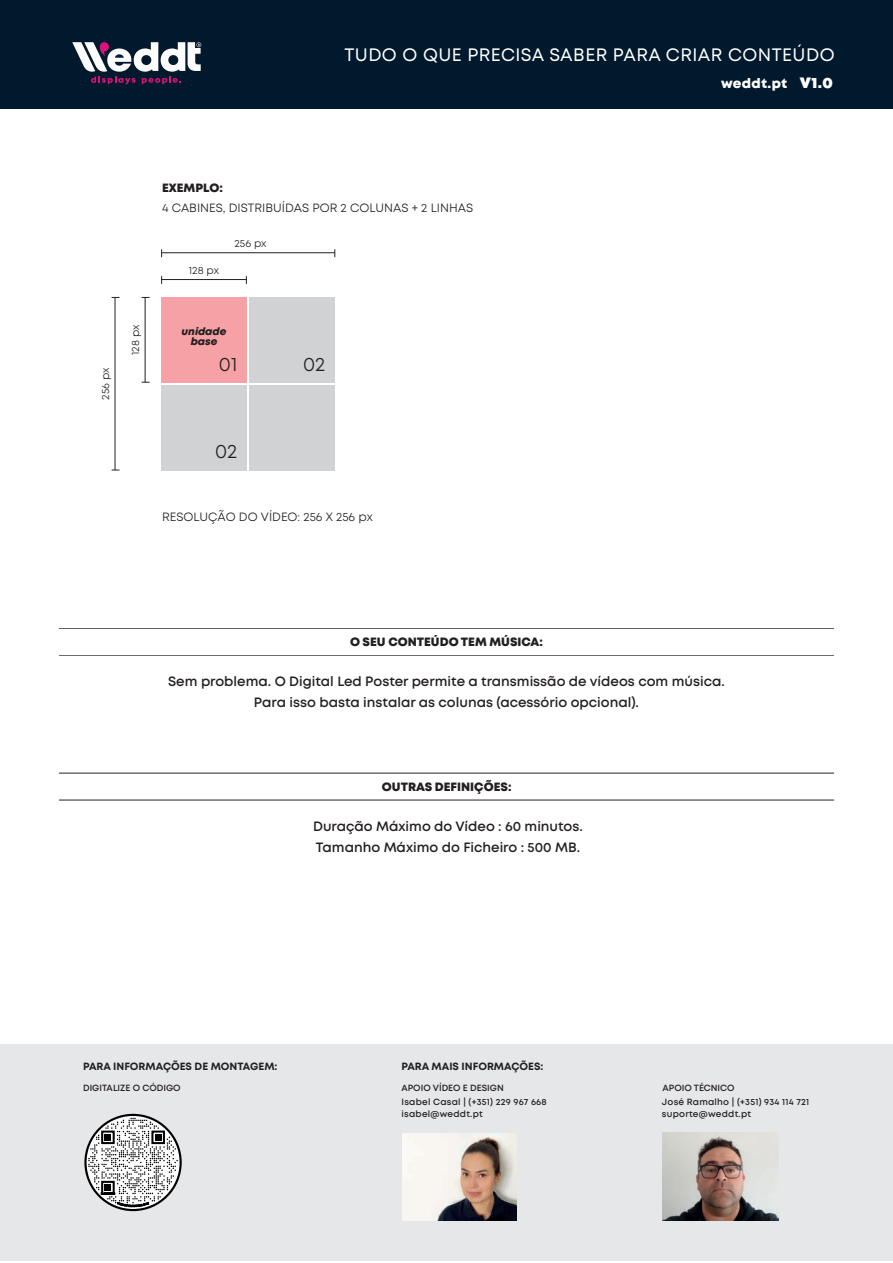
<style>
.page{position:relative;width:893px;height:1263px;background:#fff}
.page>*{position:absolute;margin:0;border:0;box-sizing:border-box;transform-origin:0 0}
.t1{font:19.5px "Mont";color:#231f20}
.t2{font:18px "Mont";letter-spacing:.025em;color:#fff}
.t3{font:600 13.5px/21px "Mont";color:#231f20;text-align:center}
.t4{font:800 13.5px "Mont";letter-spacing:.025em;color:#fff}
.t5{font:12px "Mont";color:#231f20}
.t6{font:800 12px "Mont";color:#231f20}
.t7{font:700 10.5px "Mont";color:#231f20}
.t8{font:10.5px "Mont";color:#231f20}
.t9{font:italic 800 10.5px/10.5px "Mont";color:#231f20;text-align:center}
.t10{font:600 9px/14.1px "Mont";letter-spacing:.02em;color:#231f20}
.t11{font:600 9px "Mont";color:#231f20}
.s1{font-weight:900;font-size:15px}
</style>
<div class="page">
<div style="left:0;top:0;width:893px;height:109px;background:#00192c"></div>
<div style="left:0;top:1044px;width:893px;height:217px;background:#e6e7e9"></div>
<svg style="left:88px;top:1118px;width:90px;height:91px"></svg>
<svg style="left:85px;top:1115px;width:96px;height:95px;background:#bbbbbc"></svg>
<div style="left:84px;top:1114px;width:98px;height:97px;border:2px solid #000001;border-radius:50%"></div>
<img style="left:403px;top:1133px;width:113px;height:87px">
<img style="left:663px;top:1133px;width:115px;height:87px">
<hr style="left:59px;top:655px;width:775px;height:1px;background:#231f20">
<hr style="left:59px;top:628px;width:775px;height:1px;background:#231f20">
<hr style="left:59px;top:800px;width:775px;height:1px;background:#231f20">
<hr style="left:59px;top:773px;width:775px;height:1px;background:#231f20">
<svg style="left:72px;top:42px;width:129px;height:42px"></svg>
<div style="left:162px;top:297px;width:85px;height:85px;background:#f6a1a5"></div>
<div style="left:250px;top:297px;width:85px;height:85px;background:#d1d2d4"></div>
<div style="left:162px;top:385px;width:85px;height:85px;background:#d1d2d4"></div>
<div style="left:250px;top:385px;width:85px;height:85px;background:#d1d2d4"></div>
<hr style="left:162px;top:279px;width:85px;height:1px;background:#231f20">
<hr style="left:162px;top:252px;width:173px;height:1px;background:#231f20">
<hr style="left:145px;top:297px;width:1px;height:85px;background:#231f20">
<hr style="left:115px;top:297px;width:1px;height:173px;background:#231f20">
<h2 class="t2" style="left:344px;top:43px;width:492px">TUDO O QUE PRECISA SABER PARA CRIAR CONTEÚDO</h2>
<p class="t8" style="left:99px;top:400px;width:34px;rotate:-90deg">256 px</p>
<p class="t8" style="left:129px;top:355px;width:32px;rotate:-90deg">128 px</p>
<p class="t6" style="left:162px;top:180px;width:62px">EXEMPLO:</p>
<p class="t5" style="left:162px;top:200px;width:313px">4 CABINES, DISTRIBUÍDAS POR 2 COLUNAS + 2 LINHAS</p>
<p class="t8" style="left:189px;top:263px;width:32px">128 px</p>
<p class="t8" style="left:234px;top:237px;width:34px">256 px</p>
<p class="t9" style="left:182px;top:326px;width:46px">unidade base</p>
<h1 class="t1" style="left:219px;top:351px;width:20px">01</h1>
<h1 class="t1" style="left:215px;top:439px;width:24px">02</h1>
<h1 class="t1" style="left:303px;top:351px;width:24px">02</h1>
<p class="t5" style="left:162px;top:509px;width:212px">RESOLUÇÃO DO VÍDEO: 256 X 256 px</p>
<p class="t4" style="left:721px;top:75px;width:113px">weddt.pt <span class="s1">V1.0</span></p>
<p class="t6" style="left:350px;top:634px;width:194px">O SEU CONTEÚDO TEM MÚSICA:</p>
<p class="t3" style="left:168px;top:671px;width:558px">Sem problema. O Digital Led Poster permite a transmissão de vídeos com música.<br>Para isso basta instalar as colunas (acessório opcional).</p>
<p class="t6" style="left:382px;top:779px;width:131px">OUTRAS DEFINIÇÕES:</p>
<p class="t3" style="left:313px;top:816px;width:271px;text-align:left">Duração Máximo do Vídeo : 60 minutos.<br>Tamanho Máximo do Ficheiro : 500 MB.</p>
<p class="t7" style="left:83px;top:1059px;width:196px">PARA INFORMAÇÕES DE MONTAGEM:</p>
<p class="t11" style="left:83px;top:1081px;width:99px">DIGITALIZE O CÓDIGO</p>
<p class="t10" style="left:401px;top:1080px;width:147px">APOIO VÍDEO E DESIGN<br>Isabel Casal | (+351) 229 967 668</p>
<p class="t10" style="left:402px;top:1107px;width:83px">isabel@weddt.pt</p>
<p class="t7" style="left:401px;top:1059px;width:144px">PARA MAIS INFORMAÇÕES:</p>
<p class="t10" style="left:662px;top:1080px;width:149px">APOIO TÉCNICO<br>José Ramalho | (+351) 934 114 721</p>
<p class="t10" style="left:662px;top:1107px;width:91px">suporte@weddt.pt</p>
</div>
